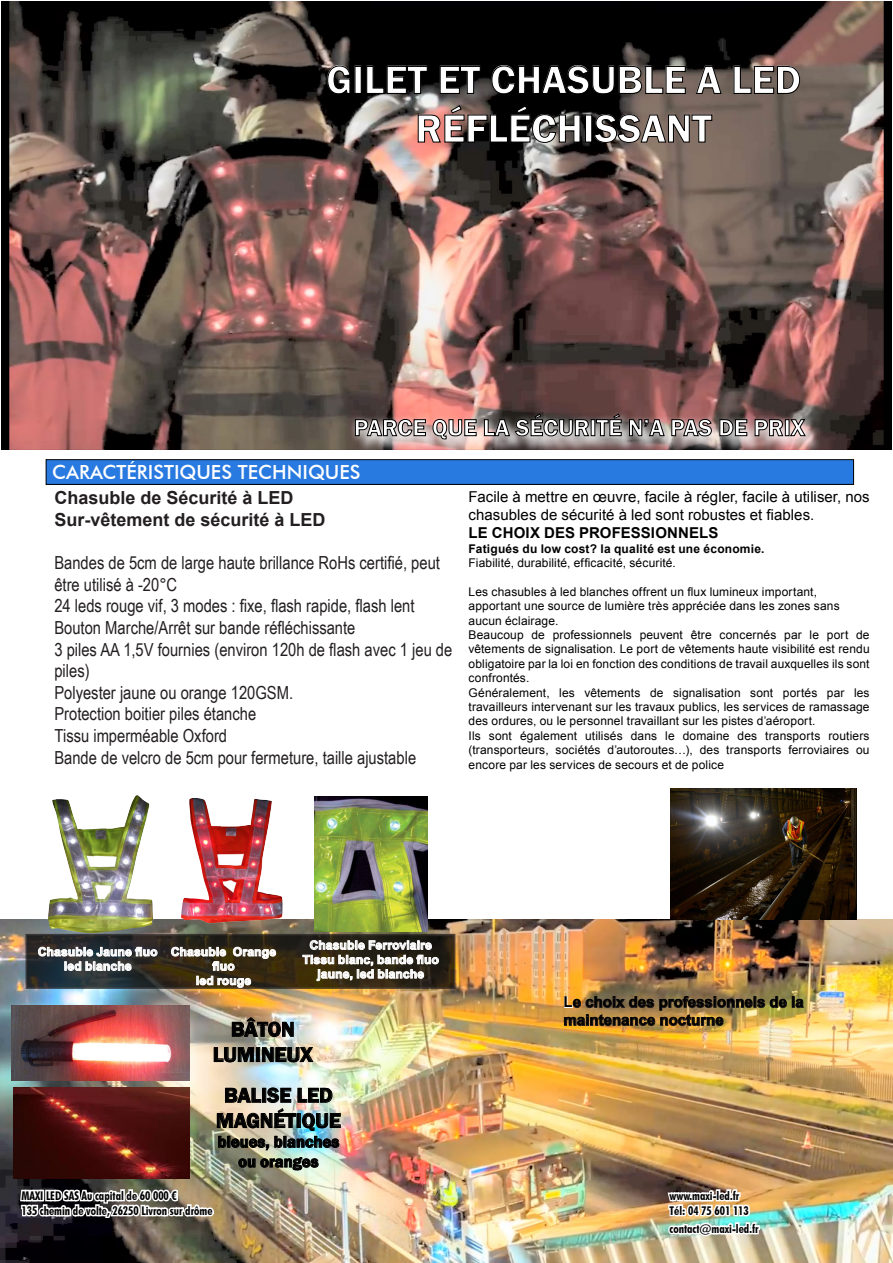
<style>
.page{position:relative;width:893px;height:1263px;background:#fff}
.page>*{position:absolute;margin:0;border:0;box-sizing:border-box;transform-origin:0 0}
.t1{font:600 40.5px "Franklin Gothic";color:#fff}
.t2{font:600 24px "Franklin Gothic";color:#fff}
.t3{font:600 21px/25.2px "Franklin Gothic";color:#000;text-align:center}
.t4{font:500 19.5px "Futura BT";color:#fff}
.t5{font:18px/21.6px "Arial Narrow";color:#231f20}
.t6{font:700 18px "Arial";color:#231f20}
.t7{font:600 16.5px "Franklin Gothic";color:#000}
.t8{font:15px/18px "Arial";letter-spacing:.005em;color:#000}
.t9{font:700 15px/18px "Arial";color:#000}
.t10{font:12px/14.4px "Arial";letter-spacing:.01em;color:#000;text-align:justify}
.t11{font:700 condensed 12px "Futura BT";color:#000}
.t12{font:700 12px/14.4px "Arial";letter-spacing:.015em;color:#fff;text-align:center}
.t13{font:700 12px "Arial";letter-spacing:.015em;color:#000}
</style>
<div class="page">
<img style="left:1px;top:2px;width:891px;height:447px">
<img style="left:0;top:920px;width:893px;height:343px">
<svg style="left:29px;top:937px;width:423px;height:49px;background:#292720"></svg>
<div style="left:26px;top:934px;width:429px;height:55px;border:2px solid #231f20"></div>
<div style="left:46px;top:460px;width:808px;height:24px;background:#2879e0"></div>
<div style="left:46px;top:459px;width:808px;height:26px;border:1px solid #000"></div>
<svg style="left:327px;top:65px;width:24px;height:30px"></svg>
<div style="left:355px;top:66px;width:6px;height:27px;border:1px solid #000"></div>
<svg style="left:366px;top:66px;width:62px;height:28px;background:#040404"></svg>
<svg style="left:439px;top:66px;width:42px;height:28px"></svg>
<svg style="left:491px;top:65px;width:195px;height:30px;background:#1c1917"></svg>
<svg style="left:696px;top:66px;width:26px;height:28px"></svg>
<svg style="left:733px;top:66px;width:67px;height:28px;background:#574c46"></svg>
<img style="left:417px;top:105px;width:164px;height:38px">
<div style="left:585px;top:115px;width:7px;height:27px;border:1px solid #000"></div>
<svg style="left:594px;top:114px;width:119px;height:29px;background:#574b45"></svg>
<div style="left:358px;top:417px;width:465px;height:40px;background:#fff"></div>
<img style="left:350px;top:410px;width:465px;height:40px">
<svg style="left:355px;top:419px;width:71px;height:18px"></svg>
<svg style="left:432px;top:419px;width:45px;height:21px"></svg>
<svg style="left:484px;top:413px;width:105px;height:24px;background:#625e5c"></svg>
<div style="left:591px;top:420px;width:4px;height:16px;border:1px solid #000"></div>
<svg style="left:596px;top:413px;width:26px;height:23px"></svg>
<svg style="left:629px;top:419px;width:36px;height:17px"></svg>
<svg style="left:671px;top:419px;width:41px;height:18px"></svg>
<svg style="left:719px;top:419px;width:29px;height:17px"></svg>
<svg style="left:754px;top:419px;width:29px;height:17px"></svg>
<div style="left:785px;top:420px;width:4px;height:16px;border:1px solid #000"></div>
<svg style="left:790px;top:419px;width:16px;height:17px"></svg>
<img style="left:12px;top:1005px;width:177px;height:75px">
<img style="left:13px;top:1087px;width:5px;height:91px">
<svg style="left:232px;top:1017px;width:62px;height:20px"></svg>
<img style="left:48px;top:795px;width:105px;height:138px">
<img style="left:181px;top:798px;width:102px;height:125px">
<img style="left:314px;top:796px;width:113px;height:136px">
<svg style="left:38px;top:946px;width:120px;height:25px;background:#696c6e"></svg>
<svg style="left:171px;top:946px;width:105px;height:42px;background:#5d5442"></svg>
<svg style="left:302px;top:940px;width:137px;height:41px;background:#6c675b"></svg>
<img style="left:18px;top:1047px;width:323px;height:192px">
<img style="left:666px;top:1131px;width:96px;height:115px">
<img style="left:564px;top:996px;width:240px;height:30px">
<img style="left:670px;top:788px;width:186px;height:132px">
<p class="t1" style="left:326px;top:55px;width:476px">GILET ET CHASUBLE A LED</p>
<p class="t1" style="left:415px;top:104px;width:298px">RÉFLÉCHISSANT</p>
<p class="t2" style="left:354px;top:413px;width:453px">PARCE QUE LA SÉCURITÉ N’A PAS DE PRIX</p>
<p class="t4" style="left:52px;top:460px;width:310px">CARACTÉRISTIQUES TECHNIQUES</p>
<p class="t6" style="left:54px;top:485px;width:241px">Chasuble de Sécurité à LED</p>
<p class="t6" style="left:54px;top:507px;width:273px">Sur-vêtement de sécurité à LED</p>
<p class="t5" style="left:54px;top:551px;width:387px">Bandes de 5cm de large haute brillance RoHs certifié, peut être utilisé à -20°C</p>
<p class="t5" style="left:54px;top:595px;width:362px">24 leds rouge vif, 3 modes : fixe, flash rapide, flash lent</p>
<p class="t5" style="left:54px;top:616px;width:303px">Bouton Marche/Arrêt sur bande réfléchissante</p>
<p class="t5" style="left:54px;top:638px;width:399px">3 piles AA 1,5V fournies (environ 120h de flash avec 1 jeu de piles)</p>
<p class="t5" style="left:54px;top:681px;width:240px">Polyester jaune ou orange 120GSM.<br>Protection boitier piles étanche</p>
<p class="t5" style="left:54px;top:724px;width:174px">Tissu imperméable Oxford</p>
<p class="t5" style="left:54px;top:746px;width:363px">Bande de velcro de 5cm pour fermeture, taille ajustable</p>
<p class="t8" style="left:469px;top:488px;width:403px">Facile à mettre en œuvre, facile à régler, facile à utiliser, nos chasubles de sécurité à led sont robustes et fiables.</p>
<p class="t9" style="left:469px;top:524px;width:251px">LE CHOIX DES PROFESSIONNELS</p>
<p class="t13" style="left:469px;top:540px;width:297px">Fatigués du low cost? la qualité est une économie.</p>
<p class="t10" style="left:469px;top:555px;width:209px">Fiabilité, durabilité, efficacité, sécurité.</p>
<p class="t10" style="left:469px;top:584px;width:373px;text-align:left">Les chasubles à led blanches offrent un flux lumineux important, apportant une source de lumière très appréciée dans les zones sans aucun éclairage.</p>
<p class="t10" style="left:469px;top:627px;width:403px">Beaucoup de professionnels peuvent être concernés par le port de vêtements de signalisation. Le port de vêtements haute visibilité est rendu obligatoire par la loi en fonction des conditions de travail auxquelles ils sont confrontés.</p>
<p class="t10" style="left:469px;top:685px;width:403px">Généralement, les vêtements de signalisation sont portés par les travailleurs intervenant sur les travaux publics, les services de ramassage des ordures, ou le personnel travaillant sur les pistes d’aéroport.</p>
<p class="t10" style="left:469px;top:728px;width:403px">Ils sont également utilisés dans le domaine des transports routiers (transporteurs, sociétés d’autoroutes…), des transports ferroviaires ou encore par les services de secours et de police</p>
<p class="t12" style="left:38px;top:945px;width:121px">Chasuble Jaune fluo</p>
<p class="t12" style="left:64px;top:959px;width:69px">led blanche</p>
<p class="t12" style="left:171px;top:945px;width:107px">Chasuble Orange fluo</p>
<p class="t12" style="left:196px;top:973px;width:57px">led rouge</p>
<p class="t12" style="left:310px;top:938px;width:124px">Chasuble Ferroviaire</p>
<p class="t12" style="left:303px;top:952px;width:138px">Tissu blanc, bande fluo jaune, led blanche</p>
<p class="t3" style="left:213px;top:1017px;width:101px">BÂTON<br>LUMINEUX</p>
<p class="t3" style="left:224px;top:1083px;width:110px">BALISE LED</p>
<p class="t3" style="left:216px;top:1108px;width:126px">MAGNÉTIQUE</p>
<p class="t7" style="left:218px;top:1132px;width:123px">bleues, blanches</p>
<p class="t7" style="left:238px;top:1151px;width:82px">ou oranges</p>
<p class="t9" style="left:564px;top:993px;width:242px">Le choix des professionnels de la maintenance nocturne</p>
<p class="t11" style="left:21px;top:1188px;width:157px">MAXI LED SAS Au capital de 60 000 €</p>
<p class="t11" style="left:669px;top:1188px;width:71px">www.maxi-led.fr</p>
<p class="t11" style="left:21px;top:1203px;width:192px">135 chemin de volte, 26250 Livron sur drôme</p>
<p class="t11" style="left:669px;top:1203px;width:81px">Tél: 04 75 601 113</p>
<p class="t11" style="left:669px;top:1221px;width:91px">contact@maxi-led.fr</p>
</div>
